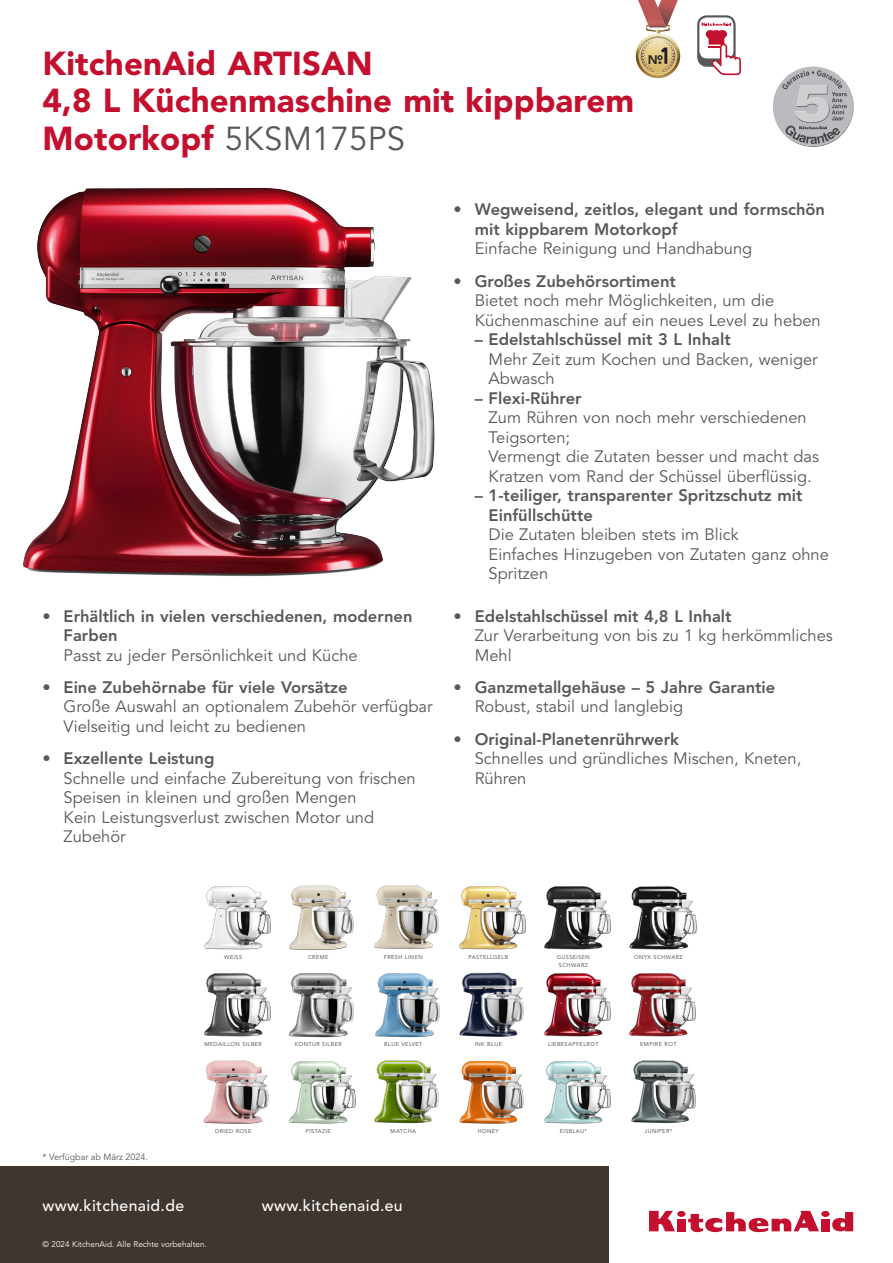
<style>
.page{position:relative;width:893px;height:1263px;background:#fff}
.page>*{position:absolute;margin:0;border:0;box-sizing:border-box;transform-origin:0 0}
.Titre_Produit_22{font:900 33px/37.5px "Avenir LT Std";letter-spacing:.005em;color:#c3102f}
.TexteBenefit{font:16.5px/19.5px "Avenir LT Std";color:#57585a}
.Texte_Feature{font:800 16.5px/19.5px "Avenir LT Std";color:#57585a}
.WWW{font:500 15.75px "Avenir LT Std";letter-spacing:.025em;color:#fff}
.t1{font:800 12.45px "Avenir";color:#231f20}
.Note2{font:9px "Avenir LT Std";color:#57585a}
.t2{font:8.25px "Avenir LT Std";color:#fff}
.t3{font:5.55px/7.6px "Avenir LT Std";letter-spacing:.075em;color:#57585a;text-align:center}
.s1{font-weight:400;color:#57585a}
.s2{font-size:17.4px}
.s3{font-weight:800}
</style>
<div class="page">
<img style="left:773px;top:66px;width:81px;height:81px;border-radius:40px">
<div style="left:0;top:1166px;width:609px;height:97px;background:#3f3630"></div>
<div style="left:677px;top:1219px;width:8px;height:12px;background:#c3102f"></div>
<div style="left:677px;top:1211px;width:8px;height:6px;background:#c3102f;border-radius:50%"></div>
<div style="left:821px;top:1219px;width:8px;height:12px;background:#c3102f"></div>
<div style="left:821px;top:1211px;width:8px;height:6px;background:#c3102f;border-radius:50%"></div>
<svg style="left:649px;top:1211px;width:26px;height:20px"></svg>
<svg style="left:688px;top:1211px;width:131px;height:21px"></svg>
<svg style="left:832px;top:1212px;width:21px;height:19px"></svg>
<img style="left:23px;top:187px;width:412px;height:389px">
<svg style="left:636px;top:0;width:44px;height:78px"></svg>
<svg style="left:697px;top:15px;width:39px;height:52px"></svg>
<div style="left:699px;top:17px;width:34px;height:41px;background:#fff;border-radius:8px"></div>
<svg style="left:702px;top:23px;width:39px;height:52px"></svg>
<img style="left:204px;top:886px;width:67px;height:64px">
<img style="left:289px;top:885px;width:65px;height:65px">
<img style="left:204px;top:973px;width:67px;height:64px">
<img style="left:375px;top:973px;width:65px;height:64px">
<img style="left:459px;top:972px;width:65px;height:65px">
<img style="left:203px;top:1060px;width:66px;height:64px">
<img style="left:289px;top:1061px;width:67px;height:63px">
<img style="left:459px;top:886px;width:67px;height:64px">
<img style="left:629px;top:886px;width:68px;height:64px">
<img style="left:374px;top:1060px;width:65px;height:64px">
<img style="left:459px;top:1061px;width:65px;height:63px">
<img style="left:544px;top:973px;width:67px;height:64px">
<img style="left:629px;top:973px;width:67px;height:64px">
<img style="left:544px;top:886px;width:67px;height:64px">
<img style="left:374px;top:885px;width:65px;height:65px">
<img style="left:288px;top:973px;width:66px;height:64px">
<img style="left:544px;top:1061px;width:67px;height:63px">
<img style="left:631px;top:1060px;width:65px;height:64px">
<p class="Titre_Produit_22" style="left:43px;top:45px;width:593px">KitchenAid ARTISAN<br>4,8 L Küchenmaschine mit kippbarem<br>Motorkopf <span class="s1">5KSM175PS</span></p>
<p class="t1" style="left:648px;top:50px;width:17px">N <span class="s2">.</span><sup>o</sup></p>
<p class="Texte_Feature" style="left:64px;top:606px;width:350px;text-indent:-21px">• Erhältlich in vielen verschiedenen, modernen<br>Farben</p>
<p class="TexteBenefit" style="left:64px;top:646px;width:296px">Passt zu jeder Persönlichkeit und Küche</p>
<p class="Texte_Feature" style="left:42px;top:677px;width:307px">• Eine Zubehörnabe für viele Vorsätze</p>
<p class="TexteBenefit" style="left:64px;top:697px;width:370px">Große Auswahl an optionalem Zubehör verfügbar</p>
<p class="TexteBenefit" style="left:64px;top:717px;width:244px">Vielseitig und leicht zu bedienen</p>
<p class="Texte_Feature" style="left:42px;top:749px;width:174px">• Exzellente Leistung</p>
<p class="TexteBenefit" style="left:64px;top:769px;width:354px">Schnelle und einfache Zubereitung von frischen<br>Speisen in kleinen und großen Mengen</p>
<p class="TexteBenefit" style="left:64px;top:808px;width:312px">Kein Leistungsverlust zwischen Motor und<br>Zubehör</p>
<p class="Texte_Feature" style="left:475px;top:200px;width:352px;text-indent:-21px">• Wegweisend, zeitlos, elegant und formschön mit kippbarem Motorkopf</p>
<p class="TexteBenefit" style="left:475px;top:239px;width:279px">Einfache Reinigung und Handhabung</p>
<p class="Texte_Feature" style="left:453px;top:271px;width:224px">• Großes Zubehörsortiment</p>
<p class="TexteBenefit" style="left:475px;top:291px;width:347px">Bietet noch mehr Möglichkeiten, um die<br>Küchenmaschine auf ein neues Level zu heben</p>
<p class="TexteBenefit" style="left:489px;top:330px;width:331px;text-indent:-14px"><span class="s3">– Edelstahlschüssel mit 3 L Inhalt<br></span>Mehr Zeit zum Kochen und Backen, weniger<br>Abwasch</p>
<p class="TexteBenefit" style="left:489px;top:389px;width:332px;text-indent:-14px"><span class="s3">– Flexi-Rührer<br></span>Zum Rühren von noch mehr verschiedenen<br>Teigsorten;<br>Vermengt die Zutaten besser und macht das<br>Kratzen vom Rand der Schüssel überflüssig.</p>
<p class="TexteBenefit" style="left:489px;top:486px;width:342px;text-indent:-14px"><span class="s3">– 1-teiliger, transparenter Spritzschutz mit<br>Einfüllschütte<br></span>Die Zutaten bleiben stets im Blick<br>Einfaches Hinzugeben von Zutaten ganz ohne<br>Spritzen</p>
<p class="Texte_Feature" style="left:453px;top:606px;width:280px">• Edelstahlschüssel mit 4,8 L Inhalt</p>
<p class="TexteBenefit" style="left:475px;top:626px;width:360px">Zur Verarbeitung von bis zu 1 kg herkömmliches<br>Mehl</p>
<p class="Texte_Feature" style="left:453px;top:677px;width:323px">• Ganzmetallgehäuse – 5 Jahre Garantie</p>
<p class="TexteBenefit" style="left:475px;top:697px;width:210px">Robust, stabil und langlebig</p>
<p class="Texte_Feature" style="left:453px;top:729px;width:227px">• Original-Planetenrührwerk</p>
<p class="TexteBenefit" style="left:475px;top:749px;width:328px">Schnelles und gründliches Mischen, Kneten,<br>Rühren</p>
<p class="t3" style="left:224px;top:953px;width:19px">WEISS</p>
<p class="t3" style="left:308px;top:953px;width:22px">CREME</p>
<p class="t3" style="left:384px;top:953px;width:40px">FRESH LINEN</p>
<p class="t3" style="left:468px;top:953px;width:41px">PASTELLGELB</p>
<p class="t3" style="left:557px;top:953px;width:35px">GUSSEISEN<br>SCHWARZ</p>
<p class="t3" style="left:634px;top:953px;width:50px">ONYX SCHWARZ</p>
<p class="Note2" style="left:43px;top:1151px;width:107px">* Verfügbar ab März 2024.</p>
<p class="t3" style="left:204px;top:1040px;width:59px">MEDAILLON SILBER</p>
<p class="t3" style="left:215px;top:1127px;width:38px">DRIED ROSE</p>
<p class="t3" style="left:295px;top:1040px;width:49px">KONTUR SILBER</p>
<p class="t3" style="left:384px;top:1040px;width:40px">BLUE VELVET</p>
<p class="t3" style="left:475px;top:1040px;width:29px">INK BLUE</p>
<p class="t3" style="left:548px;top:1040px;width:52px">LIEBESAPFELROT</p>
<p class="t3" style="left:640px;top:1040px;width:38px">EMPIRE ROT</p>
<p class="t3" style="left:306px;top:1127px;width:27px">PISTAZIE</p>
<p class="t3" style="left:391px;top:1127px;width:27px">MATCHA</p>
<p class="t3" style="left:478px;top:1127px;width:23px">HONEY</p>
<p class="t3" style="left:560px;top:1127px;width:29px">EISBLAU*</p>
<p class="t3" style="left:645px;top:1127px;width:29px">JUNIPER*</p>
<p class="WWW" style="left:43px;top:1196px;width:143px">www.kitchenaid.de</p>
<p class="WWW" style="left:262px;top:1196px;width:142px">www.kitchenaid.eu</p>
<p class="t2" style="left:43px;top:1239px;width:166px">© 2024 KitchenAid. Alle Rechte vorbehalten.</p>
</div>
